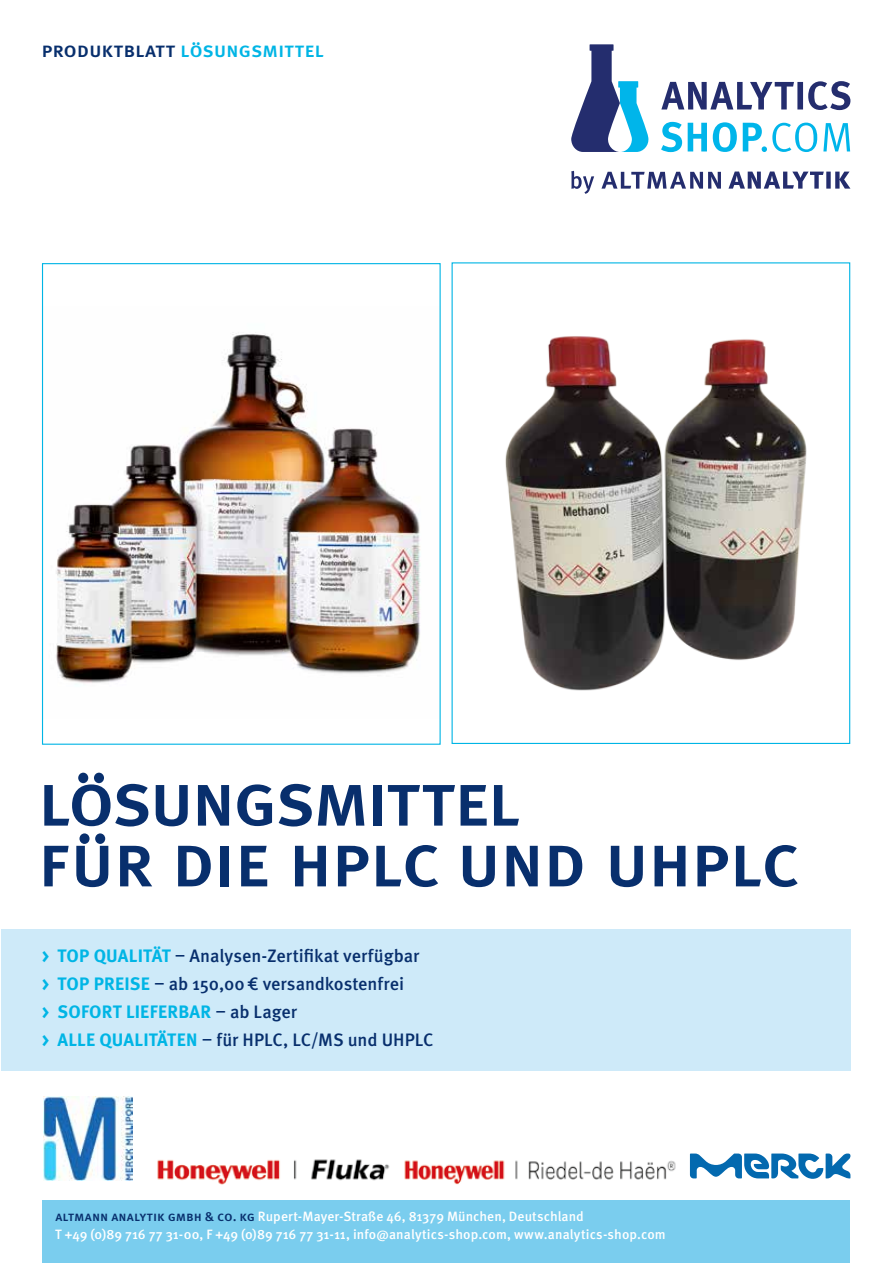
<style>
.page{position:relative;width:893px;height:1263px;background:#fff}
.page>*{position:absolute;margin:0;border:0;box-sizing:border-box;transform-origin:0 0}
.t1{font:500 75px/60.8px "Meta OT";letter-spacing:-.03em;color:#082f6d}
.t2{font:500 21px "Meta OT";letter-spacing:-.015em;color:#00b5e5}
.t3{font:500 18px/28px "Meta OT";letter-spacing:-.01em;color:#082f6d}
.t4{font:500 13.5px/18px "Meta OT";letter-spacing:.005em;color:#fff}
.s1{color:#082f6d}
.s2{font-weight:700;color:#00b5e5}
</style>
<div class="page">
<div style="left:43px;top:1200px;width:807px;height:63px;background:#7acdee"></div>
<svg style="left:571px;top:44px;width:78px;height:108px"></svg>
<svg style="left:661px;top:122px;width:189px;height:30px"></svg>
<svg style="left:661px;top:81px;width:189px;height:29px"></svg>
<svg style="left:728px;top:172px;width:122px;height:17px"></svg>
<svg style="left:601px;top:172px;width:120px;height:17px"></svg>
<svg style="left:571px;top:171px;width:23px;height:23px"></svg>
<img style="left:56px;top:334px;width:365px;height:351px">
<img style="left:505px;top:336px;width:302px;height:355px">
<img style="left:43px;top:1097px;width:89px;height:83px">
<img style="left:404px;top:1160px;width:272px;height:25px">
<img style="left:157px;top:1159px;width:233px;height:26px">
<div style="left:1px;top:929px;width:849px;height:142px;background:#ceeaf9"></div>
<svg style="left:690px;top:1153px;width:160px;height:26px"></svg>
<h2 class="t2" style="left:41px;top:37px;width:284px"><span class="s1">produktblatt</span> lösungsmittel</h2>
<h1 class="t1" style="left:37px;top:770px;width:765px">lösungsmittel<br>für die hplc und uhplc</h1>
<h3 class="t3" style="left:42px;top:941px;width:393px"><span class="s2">&gt; TOP QUALITÄT</span> – Analysen-Zertifikat verfügbar<br><span class="s2">&gt; TOP PREISE</span> – ab 150,00€ versandkostenfrei<br><span class="s2">&gt; SOFORT LIEFERBAR</span> – ab Lager<br><span class="s2">&gt; ALLE QUALITÄTEN</span> – für HPLC, LC/MS und UHPLC</h3>
<p class="t4" style="left:55px;top:1208px;width:612px"><span class="s1">altmann analytik gmbh &amp; co. kg</span> Rupert-Mayer-Straße 46, 81379 München, Deutschland<br>T +49 (0)89 716 77 31-00, F +49 (0)89 716 77 31-11, info@analytics-shop.com, www.analytics-shop.com</p>
</div>
